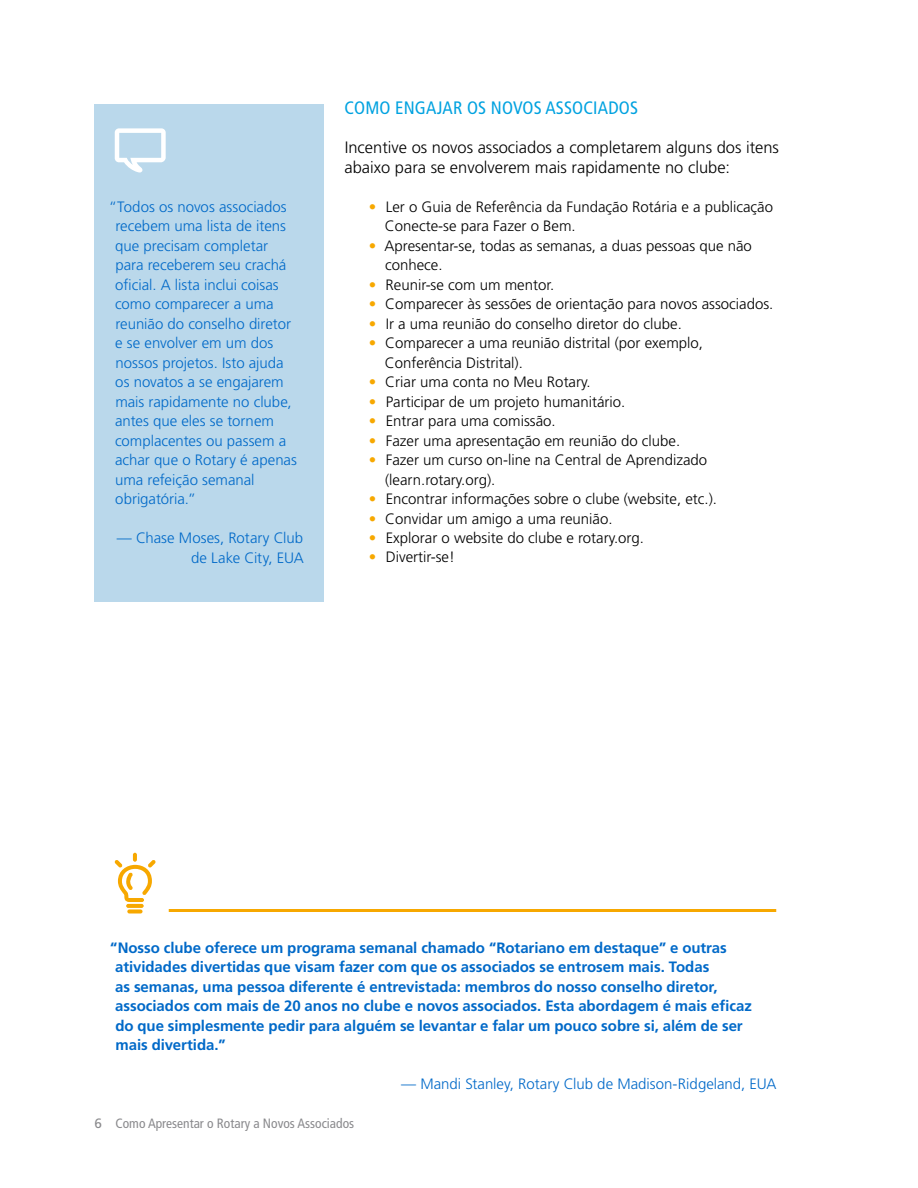
<style>
.page{position:relative;width:918px;height:1188px;background:#fff}
.page>*{position:absolute;margin:0;border:0;box-sizing:border-box;transform-origin:0 0}
.t1{font:condensed 18px "Frutiger LT Std";letter-spacing:.01em;color:#00a2e0}
.t2{font:300 16.5px/19.5px "Frutiger LT Std";color:#000}
.t3{font:300 15px/19.5px "Frutiger LT Std";color:#000}
.t4{font:300 15px/19.5px "Frutiger LT Std";color:#0069c8}
.t5{font:700 15px/19.5px "Frutiger LT Std";letter-spacing:-.005em;color:#0069c8}
.t6{font:condensed 13.5px "Frutiger LT Std";color:#8a8a8d}
.s1{color:#f7a800}
.s2{font-stretch:normal}
</style>
<div class="page">
<div style="left:94px;top:104px;width:230px;height:498px;background:#bad8eb"></div>
<svg style="left:115px;top:128px;width:51px;height:44px"></svg>
<hr style="left:169px;top:909px;width:607px;height:3px;background:#f7a800">
<svg style="left:115px;top:853px;width:41px;height:60px"></svg>
<p class="t4" style="left:115px;top:197px;width:183px;text-indent:-6px">“Todos os novos associados recebem uma lista de itens que precisam completar para receberem seu crachá oficial. A lista inclui coisas como comparecer a uma reunião do conselho diretor e se envolver em um dos nossos projetos. Isto ajuda os novatos a se engajarem mais rapidamente no clube, antes que eles se tornem complacentes ou passem a achar que o Rotary é apenas uma refeição semanal obrigatória.”</p>
<p class="t4" style="left:117px;top:528px;width:189px;text-align:right">— Chase Moses, Rotary Club de Lake City, EUA</p>
<p class="t1" style="left:344px;top:97px;width:295px">COMO ENGAJAR OS NOVOS ASSOCIADOS</p>
<p class="t2" style="left:345px;top:138px;width:436px">Incentive os novos associados a completarem alguns dos itens abaixo para se envolverem mais rapidamente no clube:</p>
<p class="t3" style="left:385px;top:197px;width:390px;text-indent:-16px"><span class="s1">•</span> Ler o Guia de Referência da Fundação Rotária e a publicação<br>Conecte-se para Fazer o Bem.</p>
<p class="t3" style="left:385px;top:236px;width:368px;text-indent:-16px"><span class="s1">•</span> Apresentar-se, todas as semanas, a duas pessoas que não conhece.</p>
<p class="t3" style="left:369px;top:275px;width:187px"><span class="s1">•</span> Reunir-se com um mentor.</p>
<p class="t3" style="left:369px;top:294px;width:406px"><span class="s1">•</span> Comparecer às sessões de orientação para novos associados.</p>
<p class="t3" style="left:369px;top:314px;width:315px"><span class="s1">•</span> Ir a uma reunião do conselho diretor do clube.</p>
<p class="t3" style="left:385px;top:333px;width:320px;text-indent:-16px"><span class="s1">•</span> Comparecer a uma reunião distrital (por exemplo,<br>Conferência Distrital).</p>
<p class="t3" style="left:369px;top:372px;width:223px"><span class="s1">•</span> Criar uma conta no Meu Rotary.</p>
<p class="t3" style="left:369px;top:392px;width:258px"><span class="s1">•</span> Participar de um projeto humanitário.</p>
<p class="t3" style="left:369px;top:411px;width:189px"><span class="s1">•</span> Entrar para uma comissão.</p>
<p class="t3" style="left:369px;top:431px;width:313px"><span class="s1">•</span> Fazer uma apresentação em reunião do clube.</p>
<p class="t3" style="left:385px;top:450px;width:324px;text-indent:-16px"><span class="s1">•</span> Fazer um curso on-line na Central de Aprendizado (learn.rotary.org).</p>
<p class="t3" style="left:369px;top:489px;width:350px"><span class="s1">•</span> Encontrar informações sobre o clube (website, etc.).</p>
<p class="t3" style="left:369px;top:509px;width:245px"><span class="s1">•</span> Convidar um amigo a uma reunião.</p>
<p class="t3" style="left:369px;top:528px;width:277px"><span class="s1">•</span> Explorar o website do clube e rotary.org.</p>
<p class="t3" style="left:369px;top:548px;width:88px"><span class="s1">•</span> Divertir-se!</p>
<p class="t5" style="left:115px;top:938px;width:638px;text-indent:-5px">“Nosso clube oferece um programa semanal chamado “Rotariano em destaque” e outras atividades divertidas que visam fazer com que os associados se entrosem mais. Todas<br>as semanas, uma pessoa diferente é entrevistada: membros do nosso conselho diretor, associados com mais de 20 anos no clube e novos associados. Esta abordagem é mais eficaz do que simplesmente pedir para alguém se levantar e falar um pouco sobre si, além de ser mais divertida.”</p>
<p class="t4" style="left:401px;top:1074px;width:377px">— Mandi Stanley, Rotary Club de Madison-Ridgeland, EUA</p>
<p class="t6" style="left:94px;top:1115px;width:261px"><span class="s2">6</span> Como Apresentar o Rotary a Novos Associados</p>
</div>
